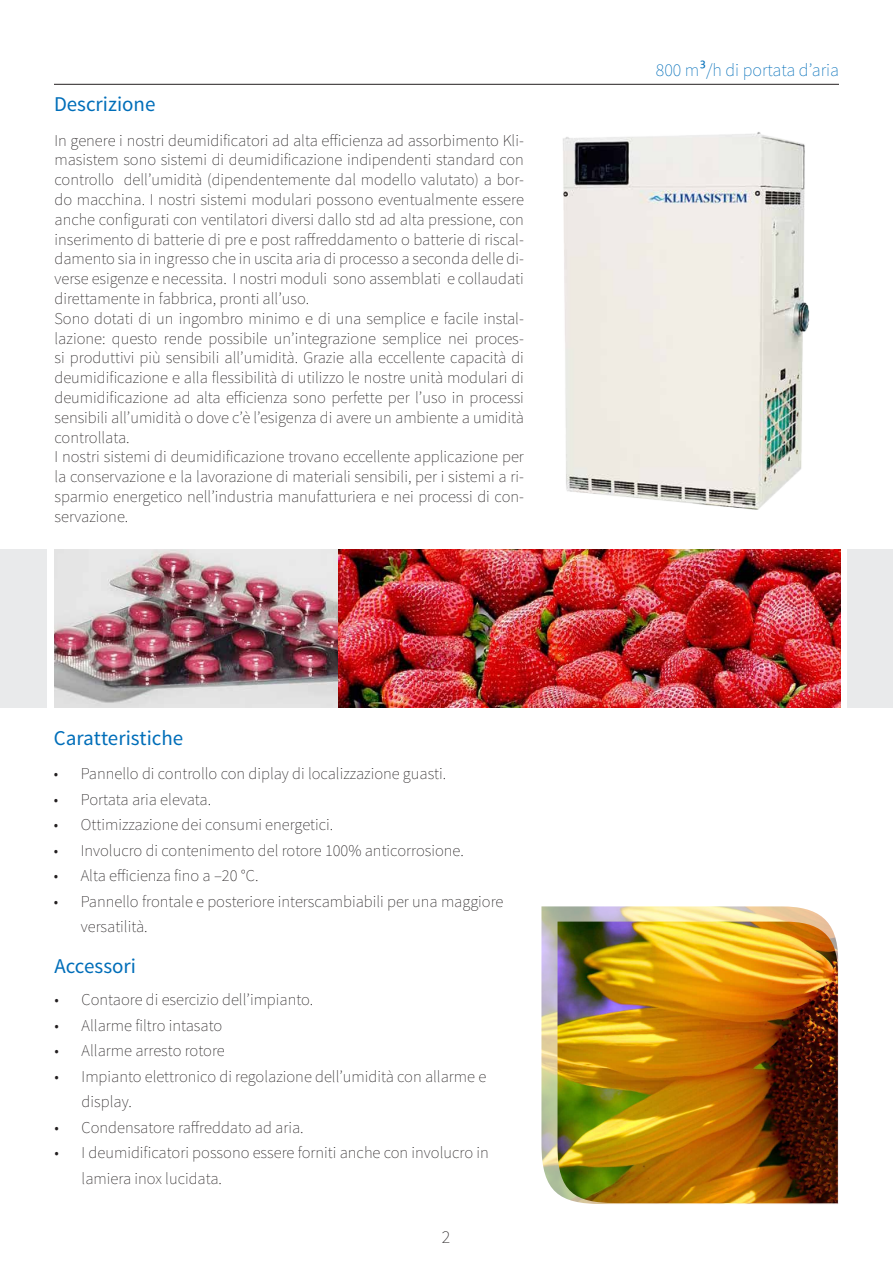
<style>
.page{position:relative;width:893px;height:1263px;background:#fff}
.page>*{position:absolute;margin:0;border:0;box-sizing:border-box;transform-origin:0 0}
.t1{font:21px "Source Sans Pro";color:#006eb9}
.t2{font:200 18px "Source Sans Pro";color:#006eb9}
.t3{font:200 18px "Source Sans Pro";color:#231f20}
.t4{font:200 16.5px/19.8px "Source Sans Pro";color:#231f20}
.s1{font-family:"Nirmala UI";font-weight:400}
</style>
<div class="page">
<hr style="left:54px;top:84px;width:785px;height:1px;background:#231f20">
<div style="left:1px;top:549px;width:46px;height:158px;background:#e9eaeb"></div>
<img style="left:54px;top:549px;width:284px;height:158px">
<div style="left:848px;top:549px;width:45px;height:158px;background:#e9eaeb"></div>
<img style="left:338px;top:549px;width:502px;height:158px">
<img style="left:541px;top:906px;width:297px;height:298px">
<img style="left:557px;top:921px;width:281px;height:282px">
<img style="left:563px;top:132px;width:247px;height:377px">
<p class="t1" style="left:54px;top:91px;width:103px">Descrizione</p>
<p class="t4" style="left:55px;top:130px;width:471px;text-align:justify">In genere i nostri deumidificatori ad alta efficienza ad assorbimento Kli&shy;masistem sono sistemi di deumidificazione indipendenti standard con controllo dell’umidità (dipendentemente dal modello valutato) a bor&shy;do macchina. I nostri sistemi modulari possono eventualmente essere anche configurati con ventilatori diversi dallo std ad alta pressione, con inserimento di batterie di pre e post raffreddamento o batterie di riscal&shy;damento sia in ingresso che in uscita aria di processo a seconda delle di&shy;verse esigenze e necessita. I nostri moduli sono assemblati e collaudati direttamente in fabbrica, pronti all’uso.</p>
<p class="t4" style="left:55px;top:308px;width:471px;text-align:justify">Sono dotati di un ingombro minimo e di una semplice e facile instal&shy;lazione: questo rende possibile un’integrazione semplice nei proces&shy;si produttivi più sensibili all’umidità. Grazie alla eccellente capacità di deumidificazione e alla flessibilità di utilizzo le nostre unità modulari di deumidificazione ad alta efficienza sono perfette per l’uso in processi sensibili all’umidità o dove c’è l’esigenza di avere un ambiente a umidità controllata.</p>
<p class="t4" style="left:55px;top:447px;width:471px;text-align:justify">I nostri sistemi di deumidificazione trovano eccellente applicazione per la conservazione e la lavorazione di materiali sensibili, per i sistemi a ri&shy;sparmio energetico nell’industria manufatturiera e nei processi di con&shy;servazione.</p>
<p class="t1" style="left:54px;top:725px;width:131px">Caratteristiche</p>
<p class="t4" style="left:54px;top:764px;width:394px">• Pannello di controllo con diplay di localizzazione guasti.</p>
<p class="t4" style="left:54px;top:789px;width:159px">• Portata aria elevata.</p>
<p class="t4" style="left:54px;top:815px;width:281px">• Ottimizzazione dei consumi energetici.</p>
<p class="t4" style="left:54px;top:840px;width:412px">• Involucro di contenimento del rotore 100% anticorrosione.</p>
<p class="t4" style="left:54px;top:866px;width:206px">• Alta efficienza fino a –20 °C.</p>
<p class="t4" style="left:81px;top:888px;width:424px;line-height:25.5px;text-indent:-27px">• Pannello frontale e posteriore interscambiabili per una maggiore versatilità.</p>
<p class="t1" style="left:55px;top:953px;width:83px">Accessori</p>
<p class="t4" style="left:55px;top:990px;width:260px">• Contaore di esercizio dell’impianto.</p>
<p class="t4" style="left:55px;top:1015px;width:169px">• Allarme filtro intasato</p>
<p class="t4" style="left:55px;top:1041px;width:172px">• Allarme arresto rotore</p>
<p class="t4" style="left:82px;top:1063px;width:406px;line-height:25.5px;text-indent:-27px">• Impianto elettronico di regolazione dell’umidità con allarme e display.</p>
<p class="t4" style="left:55px;top:1117px;width:251px">• Condensatore raffreddato ad aria.</p>
<p class="t4" style="left:82px;top:1140px;width:409px;line-height:25.5px;text-indent:-27px">• I deumidificatori possono essere forniti anche con involucro in lamiera inox lucidata.</p>
<p class="t3" style="left:442px;top:1226px;width:10px">2</p>
<p class="t2" style="left:656px;top:59px;width:185px">800 m<span class="s1">³</span>/h di portata d’aria</p>
</div>
